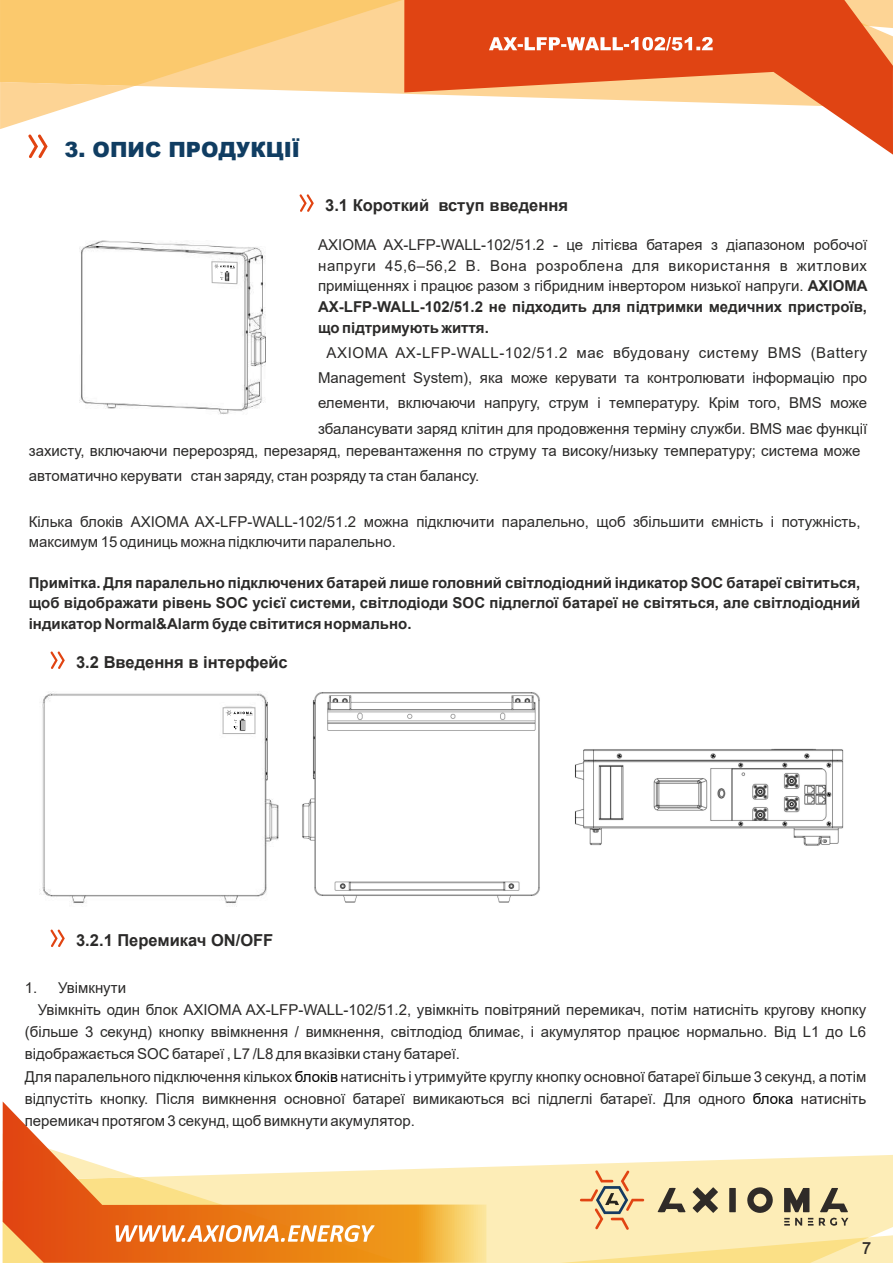
<style>
.page{position:relative;width:893px;height:1263px;background:#fff}
.page>*{position:absolute;margin:0;border:0;box-sizing:border-box;transform-origin:0 0}
.t1{font:900 21px "Arial";color:#103d62}
.t2{font:18px "Arial Mdm";color:#2f2b28}
.t3{font:700 16.5px "Arial";color:#2b2a29}
.t4{font:15px/20.7px "Arial";color:#2b2a29}
.t5{font:700 15px/20.4px "Arial";color:#2b2a29;text-align:justify}
.s1{font-weight:700}
.s2{color:#000}
</style>
<div class="page">
<svg style="left:487px;top:1155px;width:406px;height:108px;fill:#fdedb7"></svg>
<svg style="left:560px;top:1170px;width:333px;height:93px"></svg>
<svg style="left:3px;top:1102px;width:484px;height:161px"></svg>
<svg style="left:3px;top:1134px;width:399px;height:129px"></svg>
<svg style="left:404px;top:0;width:489px;height:155px;fill:#e04413"></svg>
<svg style="left:489px;top:37px;width:224px;height:13px"></svg>
<svg style="left:0;top:0;width:402px;height:159px"></svg>
<img style="left:79px;top:240px;width:187px;height:175px">
<svg style="left:299px;top:194px;width:15px;height:18px"></svg>
<svg style="left:50px;top:651px;width:15px;height:18px"></svg>
<img style="left:40px;top:691px;width:239px;height:216px">
<img style="left:575px;top:748px;width:269px;height:98px">
<img style="left:302px;top:692px;width:238px;height:211px">
<svg style="left:50px;top:929px;width:15px;height:18px"></svg>
<div style="left:223px;top:708px;width:32px;height:26px;background:#fff;border:1px solid #b4b4b4"></div>
<svg style="left:226px;top:710px;width:26px;height:20px"></svg>
<svg style="left:212px;top:261px;width:25px;height:23px"></svg>
<h1 class="t1" style="left:65px;top:134px;width:237px">3. ОПИС ПРОДУКЦІЇ</h1>
<p class="t3" style="left:325px;top:194px;width:244px">3.1 Короткий вступ введення</p>
<p class="t4" style="left:318px;top:234px;width:551px;text-align:justify">AXIOMA AX-LFP-WALL-102/51.2 - це літієва батарея з діапазоном робочої напруги 45,6–56,2 В. Вона розроблена для використання в житлових приміщеннях і працює разом з гібридним інвертором низької напруги. <span class="s1">AXIOMA AX-LFP-WALL-102/51.2 не підходить для підтримки медичних пристроїв, що підтримують життя.</span></p>
<p class="t4" style="left:318px;top:340px;width:551px;line-height:25.2px;text-align:center">AXIOMA AX-LFP-WALL-102/51.2 має вбудовану систему BMS (Battery Management System), яка може керувати та контролювати інформацію про елементи, включаючи напругу, струм і температуру. Крім того, BMS може збалансувати заряд клітин для продовження терміну служби. BMS має функції</p>
<p class="t4" style="left:29px;top:438px;width:833px;line-height:25.2px">захисту, включаючи перерозряд, перезаряд, перевантаження по струму та високу/низьку температуру; система може автоматично керувати стан заряду, стан розряду та стан балансу.</p>
<p class="t4" style="left:29px;top:511px;width:833px">Кілька блоків AXIOMA AX-LFP-WALL-102/51.2 можна підключити паралельно, щоб збільшити ємність і потужність, максимум 15 одиниць можна підключити паралельно.</p>
<p class="t5" style="left:29px;top:573px;width:833px">Примітка. Для паралельно підключених батарей лише головний світлодіодний індикатор SOC батареї світиться, щоб відображати рівень SOC усієї системи, світлодіоди SOC підлеглої батареї не світяться, але світлодіодний індикатор Normal&amp;Alarm буде світитися нормально.</p>
<p class="t3" style="left:76px;top:651px;width:213px">3.2 Введення в інтерфейс</p>
<p class="t3" style="left:76px;top:929px;width:199px">3.2.1 Перемикач ON/OFF</p>
<p class="t4" style="left:25px;top:977px;width:103px">1. Увімкнути</p>
<p class="t4" style="left:38px;top:999px;width:830px">Увімкніть один блок AXIOMA AX-LFP-WALL-102/51.2, увімкніть повітряний перемикач, потім натисніть кругову кнопку</p>
<p class="t4" style="left:25px;top:1021px;width:843px">(більше 3 секунд) кнопку ввімкнення / вимкнення, світлодіод блимає, і акумулятор працює нормально. Від L1 до L6</p>
<p class="t4" style="left:25px;top:1043px;width:437px">відображається SOC батареї , L7 /L8 для вказівки стану батареї.</p>
<p class="t4" style="left:25px;top:1066px;width:843px">Для паралельного підключення кількох <span class="s2">блоків</span> натисніть і утримуйте круглу кнопку основної батареї більше 3 секунд, а потім</p>
<p class="t4" style="left:25px;top:1088px;width:843px">відпустіть кнопку. Після вимкнення основної батареї вимикаються всі підлеглі батареї. Для одного <span class="s2">блока</span> натисніть</p>
<p class="t4" style="left:25px;top:1110px;width:392px">перемикач протягом 3 секунд, щоб вимкнути акумулятор.</p>
<p class="t2" style="left:863px;top:1238px;width:11px">7</p>
</div>
